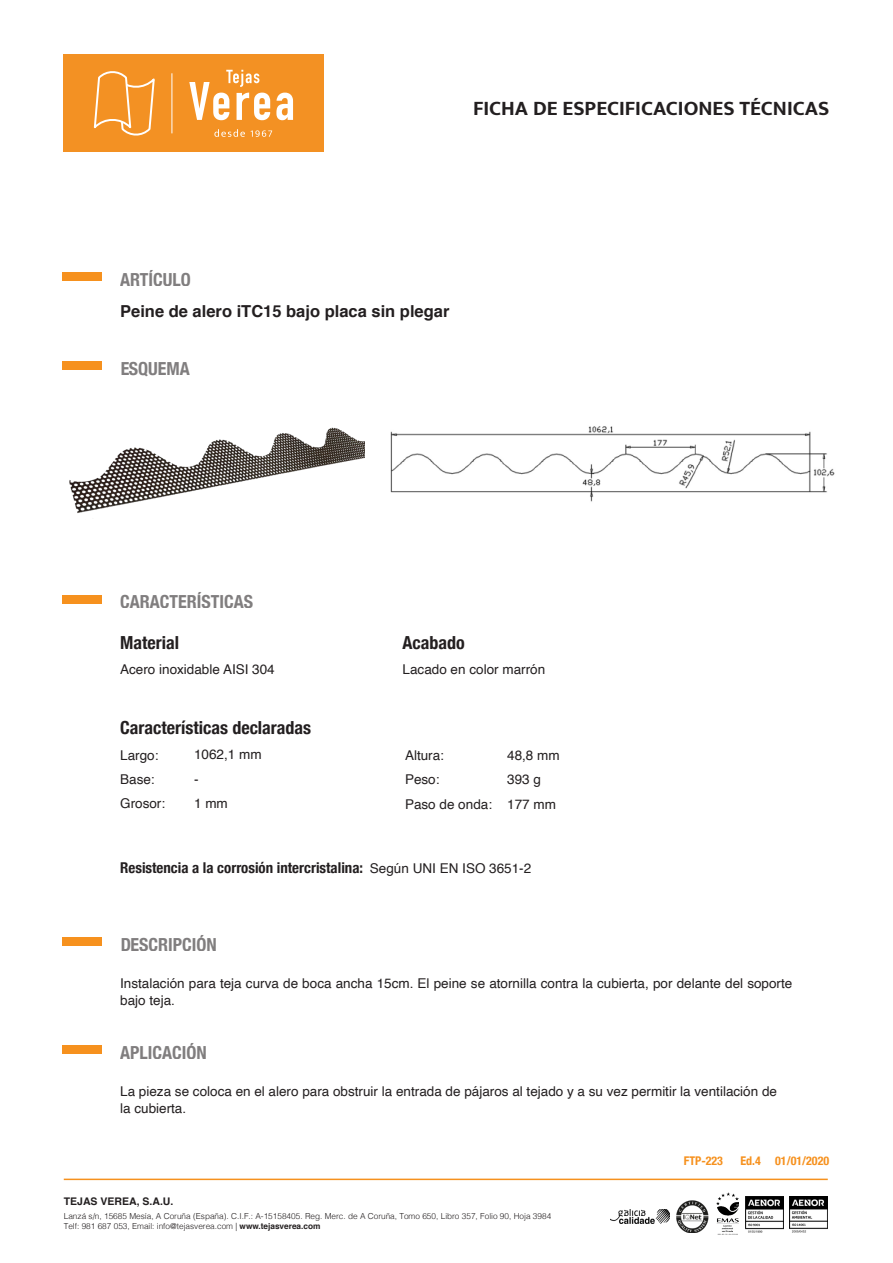
<style>
.page{position:relative;width:893px;height:1263px;background:#fff}
.page>*{position:absolute;margin:0;border:0;box-sizing:border-box;transform-origin:0 0}
.t1{font:700 21px "Mukta";color:#231f20}
.t2{font:700 condensed 18px "Helvetica Neue";color:#231f20}
.t3{font:700 16.5px "Helvetica";color:#231f20}
.t4{font:700 condensed 14.85px "Helvetica Neue";color:#231f20}
.t5{font:13.5px/16.2px "Helvetica";color:#231f20}
.t6{font:700 condensed 12px "Helvetica Neue";color:#f6911e}
.t7{font:700 10.5px "Helvetica";color:#231f20}
.t8{font:300 8.25px "Helvetica";color:#231f20}
.s1{font-weight:700}
</style>
<div class="page">
<div style="left:62px;top:273px;width:39px;height:8px;background:#f6911e"></div>
<div style="left:62px;top:361px;width:39px;height:9px;background:#f6911e"></div>
<div style="left:62px;top:595px;width:39px;height:8px;background:#f6911e"></div>
<div style="left:62px;top:937px;width:39px;height:9px;background:#f6911e"></div>
<div style="left:62px;top:1045px;width:39px;height:9px;background:#f6911e"></div>
<img style="left:390px;top:426px;width:445px;height:76px">
<img style="left:69px;top:427px;width:296px;height:86px">
<hr style="left:64px;top:1178px;width:764px;height:2px;background:#f6911e">
<img style="left:746px;top:1197px;width:38px;height:36px">
<img style="left:790px;top:1197px;width:38px;height:36px">
<img style="left:716px;top:1192px;width:22px;height:43px">
<img style="left:676px;top:1200px;width:32px;height:32px">
<img style="left:611px;top:1209px;width:59px;height:14px">
<div style="left:64px;top:54px;width:260px;height:97px;background:#f39123"></div>
<svg style="left:93px;top:71px;width:62px;height:65px"></svg>
<hr style="left:172px;top:73px;width:1px;height:60px;background:#fff">
<svg style="left:214px;top:129px;width:31px;height:8px"></svg>
<svg style="left:251px;top:130px;width:21px;height:7px"></svg>
<svg style="left:189px;top:70px;width:81px;height:50px"></svg>
<svg style="left:276px;top:93px;width:17px;height:27px"></svg>
<p class="t1" style="left:473px;top:95px;width:358px">FICHA DE ESPECIFICACIONES TÉCNICAS</p>
<h2 class="t2" style="left:120px;top:264px;width:72px">ARTÍCULO</h2>
<p class="t3" style="left:120px;top:297px;width:331px">Peine de alero iTC15 bajo placa sin plegar</p>
<h2 class="t2" style="left:120px;top:353px;width:71px">ESQUEMA</h2>
<h2 class="t2" style="left:120px;top:586px;width:134px">CARACTERÍSTICAS</h2>
<p class="t2" style="left:120px;top:627px;width:60px">Material</p>
<p class="t2" style="left:403px;top:627px;width:64px">Acabado</p>
<p class="t5" style="left:120px;top:662px;width:156px">Acero inoxidable AISI 304</p>
<p class="t2" style="left:120px;top:713px;width:192px">Características declaradas</p>
<p class="t5" style="left:403px;top:662px;width:144px">Lacado en color marrón</p>
<p class="t5" style="left:120px;top:747px;width:40px">Largo:</p>
<p class="t5" style="left:194px;top:747px;width:69px">1062,1 mm</p>
<p class="t5" style="left:405px;top:747px;width:41px">Altura:</p>
<p class="t5" style="left:507px;top:747px;width:54px">48,8 mm</p>
<p class="t5" style="left:194px;top:771px;width:6px">-</p>
<p class="t5" style="left:507px;top:771px;width:35px">393 g</p>
<p class="t5" style="left:194px;top:795px;width:35px">1 mm</p>
<p class="t5" style="left:507px;top:796px;width:50px">177 mm</p>
<p class="t5" style="left:120px;top:771px;width:36px">Base:</p>
<p class="t5" style="left:405px;top:771px;width:36px">Peso:</p>
<p class="t5" style="left:120px;top:795px;width:47px">Grosor:</p>
<p class="t5" style="left:405px;top:796px;width:89px">Paso de onda:</p>
<p class="t4" style="left:120px;top:855px;width:244px">Resistencia a la corrosión intercristalina:</p>
<p class="t5" style="left:370px;top:860px;width:163px">Según UNI EN ISO 3651-2</p>
<h2 class="t2" style="left:120px;top:929px;width:98px">DESCRIPCIÓN</h2>
<p class="t5" style="left:120px;top:976px;width:674px">Instalación para teja curva de boca ancha 15cm. El peine se atornilla contra la cubierta, por delante del soporte bajo teja.</p>
<h2 class="t2" style="left:120px;top:1037px;width:88px">APLICACIÓN</h2>
<p class="t5" style="left:120px;top:1084px;width:658px">La pieza se coloca en el alero para obstruir la entrada de pájaros al tejado y a su vez permitir la ventilación de la cubierta.</p>
<p class="t7" style="left:64px;top:1193px;width:111px">TEJAS VEREA, S.A.U.</p>
<p class="t8" style="left:64px;top:1209px;width:489px">Lanzá s/n, 15685 Mesía, A Coruña (España). C.I.F.: A-15158405. Reg. Merc. de A Coruña, Tomo 650, Libro 357, Folio 90, Hoja 3984</p>
<p class="t8" style="left:64px;top:1219px;width:258px">Telf: 981 687 053, Email: info@tejasverea.com | <span class="s1">www.tejasverea.com</span></p>
<p class="t6" style="left:684px;top:1151px;width:41px">FTP-223</p>
<p class="t6" style="left:740px;top:1151px;width:90px">Ed.4 01/01/2020</p>
</div>
